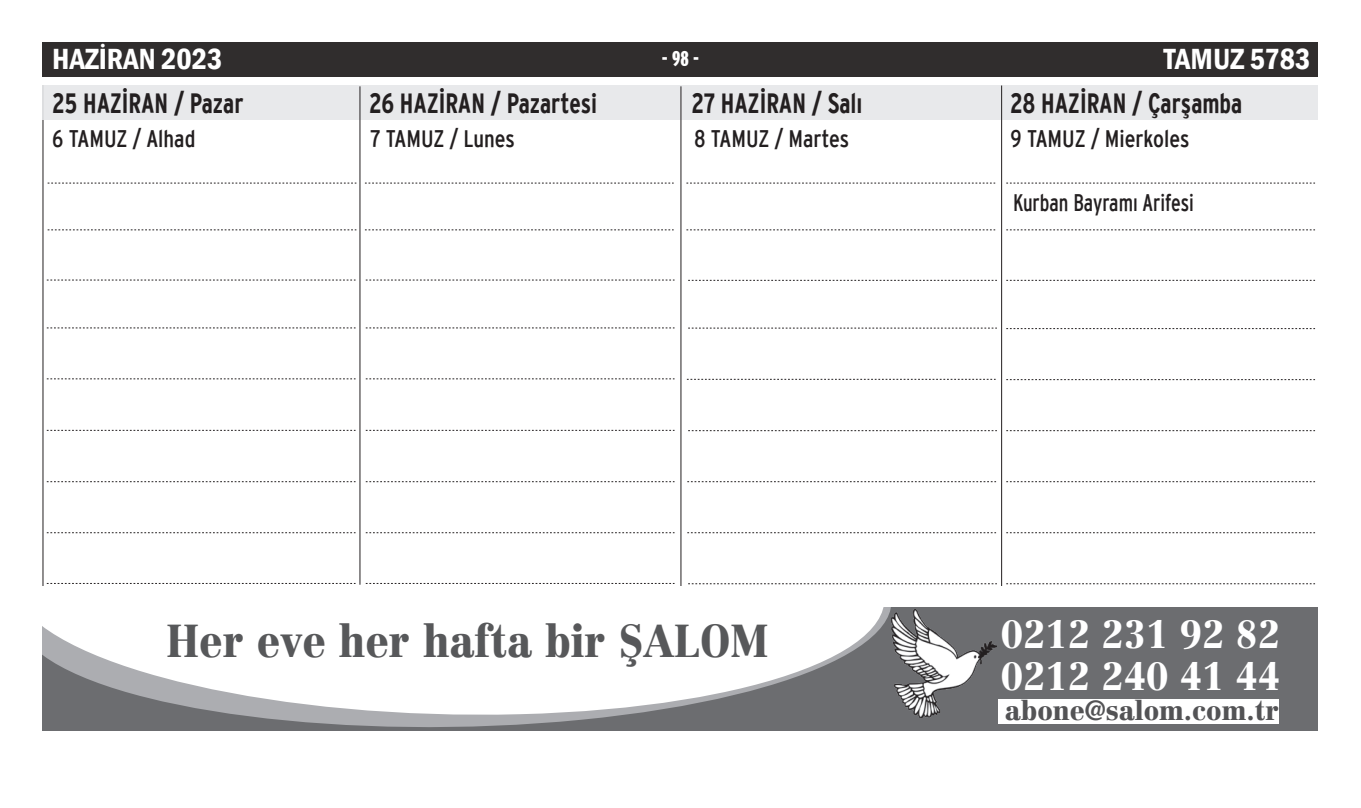
<style>
.page{position:relative;width:1361px;height:808px;background:#fff}
.page>*{position:absolute;margin:0;border:0;box-sizing:border-box;transform-origin:0 0}
.t1{font:900 45px "Centennial";color:#57585a;scale:.91 1}
.t2{font:900 39px/42px "Centennial";color:#fff;scale:.91 1}
.t3{font:600 condensed 30px "Franklin Gothic";color:#fff}
.t4{font:27.9px "Interstate TRUN Bol Con";color:#231f20;scale:.9 1}
.t5{font:900 27px "Centennial";color:#535355}
.t6{font:24px "Interstate TRUN Reg Con";color:#231f20}
.t7{font:24px "Interstate TRUN Reg Con";color:#231f20;scale:.9 1}
.t8{font:21px "Interstate TRUN Bla Com";color:#fff;scale:1.1 1}
</style>
<div class="page">
<hr style="left:42px;top:85px;width:1px;height:542px;background:#231f20">
<div style="left:43px;top:43px;width:1275px;height:34px;background:#302d2d"></div>
<div style="left:43px;top:85px;width:1275px;height:34px;background:#e6e7e9"></div>
<hr style="left:359px;top:86px;width:1px;height:499px;background:#231f20">
<hr style="left:680px;top:86px;width:1px;height:637px;background:#231f20">
<hr style="left:1001px;top:85px;width:1px;height:638px;background:#231f20">
<svg style="left:47px;top:327px;width:308px;height:1px"></svg>
<svg style="left:47px;top:279px;width:308px;height:2px"></svg>
<svg style="left:47px;top:378px;width:308px;height:1px"></svg>
<svg style="left:688px;top:328px;width:309px;height:1px"></svg>
<svg style="left:687px;top:379px;width:308px;height:1px"></svg>
<svg style="left:47px;top:430px;width:308px;height:1px"></svg>
<svg style="left:47px;top:583px;width:308px;height:1px"></svg>
<svg style="left:366px;top:327px;width:308px;height:1px"></svg>
<svg style="left:366px;top:279px;width:308px;height:2px"></svg>
<svg style="left:366px;top:378px;width:308px;height:1px"></svg>
<svg style="left:366px;top:430px;width:308px;height:1px"></svg>
<svg style="left:366px;top:583px;width:308px;height:1px"></svg>
<svg style="left:688px;top:280px;width:309px;height:1px"></svg>
<svg style="left:688px;top:430px;width:309px;height:1px"></svg>
<svg style="left:687px;top:481px;width:309px;height:1px"></svg>
<svg style="left:47px;top:481px;width:308px;height:1px"></svg>
<svg style="left:687px;top:532px;width:309px;height:1px"></svg>
<svg style="left:47px;top:532px;width:308px;height:1px"></svg>
<svg style="left:688px;top:583px;width:309px;height:1px"></svg>
<svg style="left:1006px;top:280px;width:309px;height:1px"></svg>
<svg style="left:1006px;top:328px;width:309px;height:1px"></svg>
<svg style="left:1006px;top:379px;width:309px;height:1px"></svg>
<svg style="left:1006px;top:430px;width:309px;height:1px"></svg>
<svg style="left:1006px;top:183px;width:309px;height:1px"></svg>
<svg style="left:686px;top:183px;width:309px;height:1px"></svg>
<svg style="left:365px;top:183px;width:309px;height:1px"></svg>
<svg style="left:48px;top:183px;width:308px;height:1px"></svg>
<svg style="left:1006px;top:481px;width:309px;height:1px"></svg>
<svg style="left:366px;top:481px;width:308px;height:1px"></svg>
<svg style="left:1006px;top:229px;width:309px;height:1px"></svg>
<svg style="left:686px;top:229px;width:309px;height:1px"></svg>
<svg style="left:365px;top:229px;width:309px;height:1px"></svg>
<svg style="left:48px;top:229px;width:308px;height:1px"></svg>
<svg style="left:1006px;top:532px;width:309px;height:1px"></svg>
<svg style="left:366px;top:532px;width:308px;height:1px"></svg>
<svg style="left:1006px;top:583px;width:309px;height:1px"></svg>
<div style="left:42px;top:607px;width:1276px;height:124px;background:#6c6d70"></div>
<svg style="left:284px;top:720px;width:293px;height:7px;fill:#acadb1"></svg>
<svg style="left:42px;top:607px;width:850px;height:113px;fill:#fff"></svg>
<img style="left:892px;top:609px;width:104px;height:109px">
<div style="left:998px;top:700px;width:281px;height:24px;background:#fff"></div>
<p class="t3" style="left:52px;top:39px;width:172px">HAZİRAN 2023</p>
<p class="t3" style="left:1164px;top:39px;width:148px">TAMUZ 5783</p>
<p class="t8" style="left:662px;top:47px;width:35px">- 98 -</p>
<p class="t4" style="left:52px;top:88px;width:214px">25 HAZİRAN / Pazar</p>
<p class="t6" style="left:52px;top:125px;width:145px">6 TAMUZ / Alhad</p>
<p class="t4" style="left:369px;top:88px;width:255px">26 HAZİRAN / Pazartesi</p>
<p class="t6" style="left:370px;top:125px;width:146px">7 TAMUZ / Lunes</p>
<p class="t4" style="left:691px;top:88px;width:191px">27 HAZİRAN / Salı</p>
<p class="t4" style="left:1010px;top:88px;width:260px">28 HAZİRAN / Çarşamba</p>
<p class="t6" style="left:694px;top:125px;width:157px">8 TAMUZ / Martes</p>
<p class="t6" style="left:1010px;top:125px;width:180px">9 TAMUZ / Mierkoles</p>
<p class="t7" style="left:1013px;top:189px;width:202px">Kurban Bayramı Arifesi</p>
<h1 class="t1" style="left:167px;top:613px;width:663px">Her eve her hafta bir ŞALOM</h1>
<h2 class="t2" style="left:1000px;top:612px;width:309px">0212 231 92 82<br>0212 240 41 44</h2>
<p class="t5" style="left:1005px;top:694px;width:276px">abone@salom.com.tr</p>
</div>
